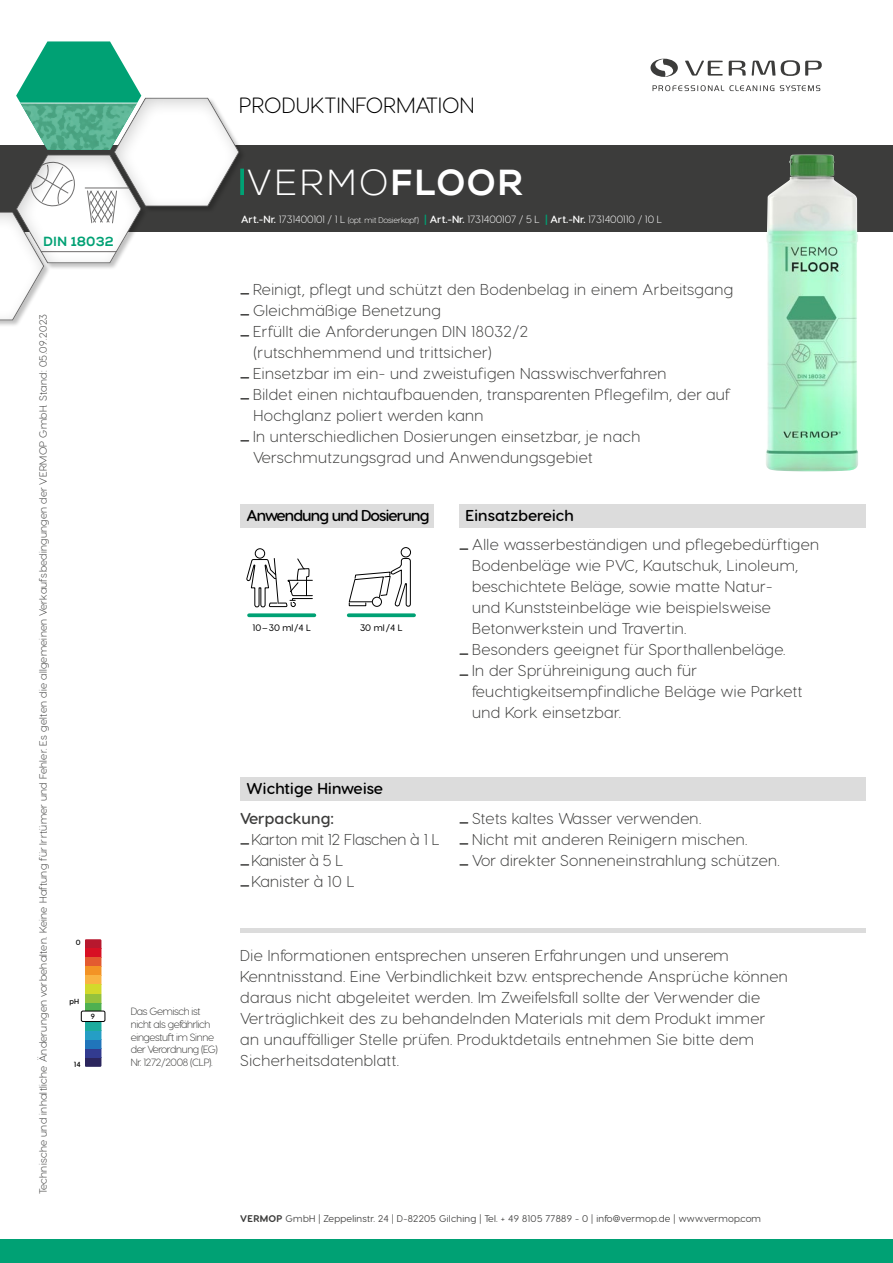
<style>
.page{position:relative;width:893px;height:1263px;background:#fff}
.page>*{position:absolute;margin:0;border:0;box-sizing:border-box;transform-origin:0 0}
.t1{font:300 36px "Nexa";letter-spacing:.055em;color:#fff}
.t2{font:300 22.05px "Visby Round CF";letter-spacing:.01em;color:#000}
.t3{font:300 15.75px/21px "Visby Round CF";letter-spacing:.03em;color:#3c3c3b}
.t4{font:300 15.75px/21px "Visby Round CF";color:#3c3c3b}
.t5{font:600 15.75px "Visby Round CF";letter-spacing:.01em;color:#000}
.t6{font:600 15.75px "Visby Round CF";letter-spacing:-.05em;color:#000}
.t7{font:600 15.75px "Visby Round CF";letter-spacing:.01em;color:#3c3c3b}
.t8{font:13.2px "Nexa X Bold";letter-spacing:.01em;color:#00a174}
.t9{font:300 10.5px "Visby Round CF";letter-spacing:.03em;color:#3c3c3b}
.t10{font:300 10.5px "Visby Round CF";color:#fff}
.t11{font:300 10.5px/12.6px "Visby Round CF";letter-spacing:-.03em;color:#3c3c3b}
.t12{font:9.75px "Visby Round CF";letter-spacing:.03em;color:#3c3c3b}
.t13{font:500 9.3px "Visby Round CF";letter-spacing:-.01em;color:#000}
.t14{font:600 7.5px "Visby Round CF";color:#000}
.s1{font-family:"Nexa X Bold";font-weight:400}
.s2{font-weight:600}
.s3{font-size:8.25px}
.s4{font-weight:700;color:#00a174}
.s5{font-weight:700}
</style>
<div class="page">
<div style="left:0;top:145px;width:893px;height:87px;background:#3c3c3b"></div>
<div style="left:240px;top:505px;width:194px;height:23px;background:#dcdcdc"></div>
<div style="left:240px;top:778px;width:626px;height:23px;background:#dcdcdc"></div>
<hr style="left:240px;top:929px;width:626px;height:4px;background:#dcdcdc">
<div style="left:459px;top:505px;width:407px;height:23px;background:#dcdcdc"></div>
<div style="left:0;top:1239px;width:893px;height:24px;background:#00a174"></div>
<svg style="left:241px;top:335px;width:8px;height:2px"></svg>
<svg style="left:241px;top:377px;width:8px;height:2px"></svg>
<svg style="left:241px;top:398px;width:8px;height:2px"></svg>
<svg style="left:241px;top:440px;width:8px;height:2px"></svg>
<svg style="left:460px;top:548px;width:8px;height:2px"></svg>
<svg style="left:460px;top:653px;width:8px;height:2px"></svg>
<svg style="left:460px;top:674px;width:8px;height:2px"></svg>
<svg style="left:241px;top:843px;width:8px;height:2px"></svg>
<svg style="left:241px;top:864px;width:8px;height:2px"></svg>
<svg style="left:241px;top:885px;width:8px;height:2px"></svg>
<svg style="left:460px;top:822px;width:8px;height:2px"></svg>
<svg style="left:460px;top:843px;width:8px;height:2px"></svg>
<svg style="left:460px;top:864px;width:8px;height:2px"></svg>
<svg style="left:349px;top:613px;width:65px;height:4px"></svg>
<div style="left:85px;top:939px;width:16px;height:9px;background:#b7182e"></div>
<div style="left:85px;top:948px;width:16px;height:9px;background:#d81024"></div>
<div style="left:85px;top:957px;width:16px;height:9px;background:#e35b30"></div>
<div style="left:85px;top:966px;width:16px;height:10px;background:#f39325"></div>
<div style="left:85px;top:976px;width:16px;height:9px;background:#f9b342"></div>
<div style="left:85px;top:985px;width:16px;height:9px;background:#d3d92b"></div>
<div style="left:85px;top:994px;width:16px;height:9px;background:#94c23d"></div>
<div style="left:85px;top:1058px;width:16px;height:9px;background:#2b255d"></div>
<div style="left:85px;top:1048px;width:16px;height:10px;background:#323b90"></div>
<div style="left:85px;top:1039px;width:16px;height:9px;background:#2075bb"></div>
<div style="left:85px;top:1030px;width:16px;height:9px;background:#259ec5"></div>
<div style="left:85px;top:1021px;width:16px;height:9px;background:#1dab9e"></div>
<div style="left:85px;top:1003px;width:16px;height:9px;background:#4eb051"></div>
<div style="left:81px;top:1011px;width:24px;height:11px;border:1px solid #000;border-radius:2px"></div>
<div style="left:255px;top:548px;width:10px;height:10px;border:1px solid #000;border-radius:50%"></div>
<div style="left:269px;top:603px;width:18px;height:4px;border:1px solid #000"></div>
<svg style="left:247px;top:554px;width:32px;height:54px"></svg>
<svg style="left:287px;top:558px;width:26px;height:49px"></svg>
<div style="left:401px;top:547px;width:10px;height:10px;border:1px solid #000;border-radius:50%"></div>
<svg style="left:348px;top:558px;width:63px;height:49px"></svg>
<svg style="left:249px;top:613px;width:65px;height:4px"></svg>
<img style="left:766px;top:154px;width:92px;height:317px">
<div style="left:0;top:211px;width:51px;height:116px;background:#000;opacity:.25"></div>
<svg style="left:0;top:41px;width:249px;height:279px"></svg>
<img style="left:16px;top:66px;width:125px;height:84px">
<svg style="left:781px;top:60px;width:41px;height:16px"></svg>
<svg style="left:752px;top:61px;width:23px;height:15px"></svg>
<svg style="left:729px;top:61px;width:17px;height:15px"></svg>
<svg style="left:685px;top:61px;width:38px;height:15px"></svg>
<svg style="left:652px;top:85px;width:168px;height:6px"></svg>
<svg style="left:650px;top:59px;width:28px;height:18px"></svg>
<p class="t8" style="left:43px;top:233px;width:72px">DIN 18032</p>
<p class="t9" style="left:36px;top:1194px;width:881px;rotate:-90deg">Technische und inhaltliche Änderungen vorbehalten. Keine Haftung für Irrtümer und Fehler. Es gelten die allgemeinen Verkaufsbedingungen der VERMOP GmbH. Stand: 05.09.2023</p>
<p class="t14" style="left:76px;top:938px;width:6px">0</p>
<p class="t14" style="left:70px;top:997px;width:11px">pH</p>
<p class="t14" style="left:91px;top:1012px;width:6px">9</p>
<p class="t14" style="left:74px;top:1059px;width:8px">14</p>
<p class="t11" style="left:131px;top:1005px;width:88px">Das Gemisch ist nicht als gefährlich eingestuft im Sinne der Verordnung (EG)<br>Nr. 1272/2008 (CLP).</p>
<h2 class="t2" style="left:239px;top:91px;width:237px">PRODUKTINFORMATION</h2>
<h1 class="t1" style="left:247px;top:161px;width:278px">VERMO<span class="s1">FLOOR</span></h1>
<p class="t10" style="left:241px;top:213px;width:422px"><span class="s2">Art.-Nr.</span> 1731400101 / 1 L <span class="s3">(opt. mit Dosierkopf)</span> <span class="s4">|</span> <span class="s2">Art.-Nr.</span> 1731400107 / 5 L <span class="s4">|</span> <span class="s2">Art.-Nr.</span> 1731400110 / 10 L</p>
<p class="t3" style="left:253px;top:278px;width:482px">Reinigt, pflegt und schützt den Bodenbelag in einem Arbeitsgang Gleichmäßige Benetzung<br>Erfüllt die Anforderungen DIN 18032/2<br>(rutschhemmend und trittsicher)<br>Einsetzbar im ein- und zweistufigen Nasswischverfahren<br>Bildet einen nichtaufbauenden, transparenten Pflegefilm, der auf Hochglanz poliert werden kann<br>In unterschiedlichen Dosierungen einsetzbar, je nach Verschmutzungsgrad und Anwendungsgebiet</p>
<p class="t6" style="left:247px;top:506px;width:184px">Anwendung und Dosierung</p>
<p class="t13" style="left:253px;top:621px;width:60px">10–30 ml/4 L</p>
<p class="t13" style="left:360px;top:621px;width:44px">30 ml /4 L</p>
<p class="t5" style="left:247px;top:779px;width:138px">Wichtige Hinweise</p>
<p class="t7" style="left:240px;top:808px;width:95px">Verpackung:</p>
<p class="t4" style="left:251px;top:828px;width:190px">Karton mit 12 Flaschen à 1 L<br>Kanister à 5 L<br>Kanister à 10 L</p>
<p class="t5" style="left:465px;top:506px;width:110px">Einsatzbereich</p>
<p class="t3" style="left:472px;top:533px;width:348px">Alle wasserbeständigen und pflegebedürftigen Bodenbeläge wie PVC, Kautschuk, Linoleum, beschichtete Beläge, sowie matte Natur-<br>und Kunststeinbeläge wie beispielsweise Betonwerkstein und Travertin.<br>Besonders geeignet für Sporthallenbeläge.<br>In der Sprühreinigung auch für feuchtigkeitsempfindliche Beläge wie Parkett und Kork einsetzbar.</p>
<p class="t3" style="left:472px;top:807px;width:309px">Stets kaltes Wasser verwenden.<br>Nicht mit anderen Reinigern mischen.<br>Vor direkter Sonneneinstrahlung schützen.</p>
<p class="t3" style="left:240px;top:945px;width:549px">Die Informationen entsprechen unseren Erfahrungen und unserem Kenntnisstand. Eine Verbindlichkeit bzw. entsprechende Ansprüche können daraus nicht abgeleitet werden. Im Zweifelsfall sollte der Verwender die Verträglichkeit des zu behandelnden Materials mit dem Produkt immer an unauffälliger Stelle prüfen. Produktdetails entnehmen Sie bitte dem Sicherheitsdatenblatt.</p>
<p class="t12" style="left:240px;top:1212px;width:522px"><span class="s5">VERMOP</span> GmbH | Zeppelinstr. 24 | D-82205 Gilching | Tel. + 49 8105 77889 - 0 | info@vermop.de | www.vermop.com</p>
</div>
